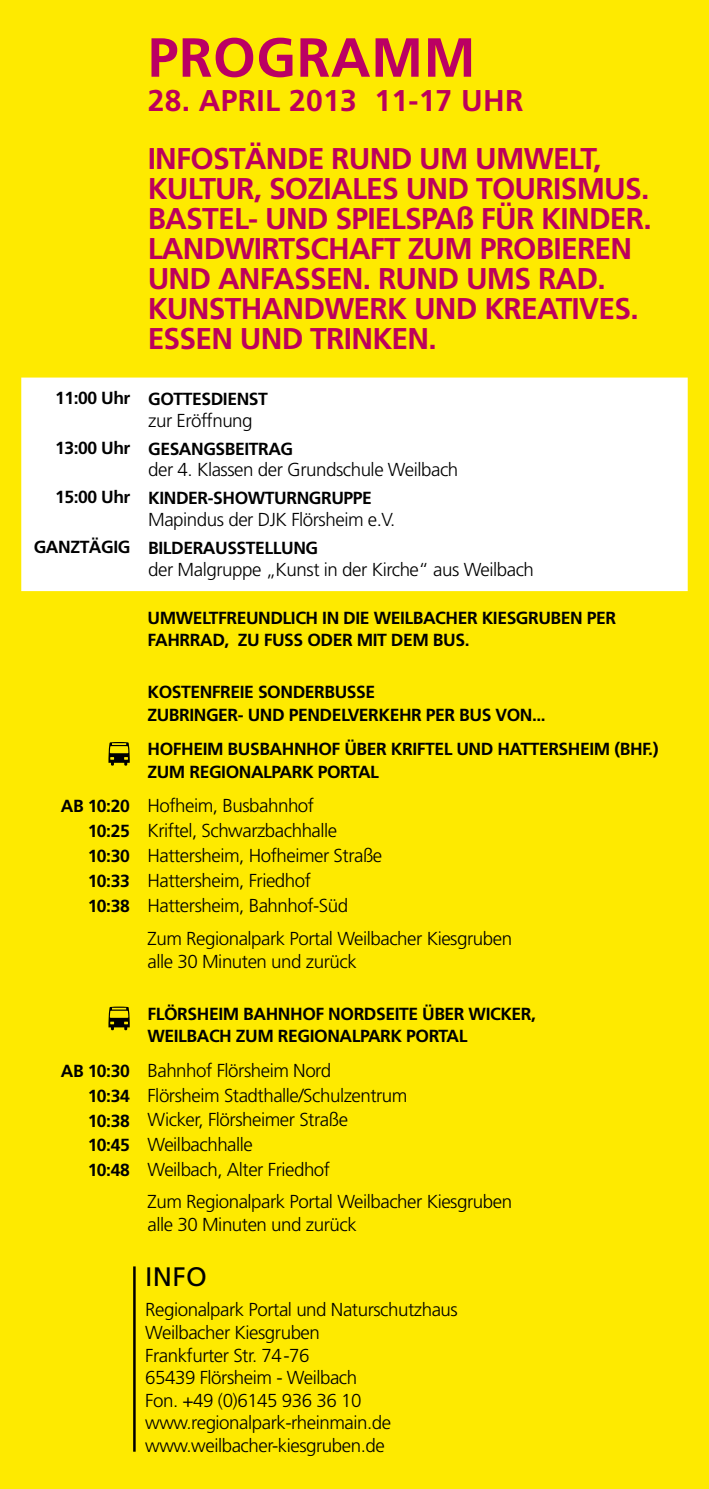
<style>
.page{position:relative;width:709px;height:1489px;background:#fff}
.page>*{position:absolute;margin:0;border:0;box-sizing:border-box;transform-origin:0 0}
.t1{font:700 55px "Frutiger LT";letter-spacing:.01em;color:#bb0063}
.t2{font:700 30px/30px "Frutiger LT";letter-spacing:-.025em;color:#bc005c}
.t3{font:700 30px "Frutiger LT";letter-spacing:.01em;color:#bc005c}
.t4{font:26.75px "Frutiger LT";color:#000}
.t5{font:300 18.75px/22.5px "Frutiger LT";letter-spacing:-.025em;color:#000}
.t6{font:700 17.5px/22.5px "Frutiger LT";letter-spacing:-.025em;color:#000}
.s1{font-weight:700;font-size:17.5px}
</style>
<div class="page">
<div style="left:0;top:0;width:709px;height:1488px;background:#feea00"></div>
<div style="left:21px;top:377px;width:666px;height:214px;background:#fff"></div>
<svg style="left:108px;top:742px;width:22px;height:23px"></svg>
<svg style="left:108px;top:1006px;width:22px;height:24px"></svg>
<hr style="left:133px;top:1266px;width:3px;height:185px;background:#000">
<h1 class="t1" style="left:148px;top:25px;width:329px">PROGRAMM</h1>
<h2 class="t3" style="left:148px;top:83px;width:377px">28. APRIL 2013 11-17 UHR</h2>
<h2 class="t2" style="left:148px;top:144px;width:505px">INFOSTÄNDE RUND UM UMWELT,<br>KULTUR, SOZIALES UND TOURISMUS.<br>BASTEL- UND SPIELSPAS FÜR KINDER.<br>LANDWIRTSCHAFT ZUM PROBIEREN<br>UND ANFASSEN. RUND UMS RAD.<br>KUNSTHANDWERK UND KREATIVES.<br>ESSEN UND TRINKEN.</h2>
<p class="t6" style="left:55px;top:388px;width:214px">11:00 UHR GOTTESDIENST</p>
<p class="t5" style="left:148px;top:409px;width:106px">zur Eröffnung</p>
<p class="t6" style="left:55px;top:437px;width:240px">13:00 UHR GESANGSBEITRAG</p>
<p class="t5" style="left:148px;top:459px;width:312px">der 4. Klassen der Grundschule Weilbach</p>
<p class="t6" style="left:55px;top:487px;width:318px">15:00 UHR KINDER-SHOWTURNGRUPPE</p>
<p class="t5" style="left:148px;top:508px;width:249px">Mapindus der DJK Flörsheim e.V.</p>
<p class="t6" style="left:34px;top:536px;width:286px">GANZTÄGIG BILDERAUSSTELLUNG</p>
<p class="t5" style="left:148px;top:558px;width:387px">der Malgruppe „Kunst in der Kirche“ aus Weilbach</p>
<p class="t6" style="left:147px;top:606px;width:470px">UMWELTFREUNDLICH IN DIE WEILBACHER KIESGRUBEN PER<br>FAHRRAD, ZU FUSS ODER MIT DEM BUS.</p>
<p class="t6" style="left:147px;top:680px;width:400px">KOSTENFREIE SONDERBUSSE<br>ZUBRINGER- UND PENDELVERKEHR PER BUS VON...</p>
<p class="t6" style="left:147px;top:737px;width:12px">HOFHEIM</p>
<p class="t6" style="left:228px;top:737px;width:173px">BUSBAHNHOF ÜBER KRIFTE</p>
<p class="t6" style="left:443px;top:737px;width:216px">L UND HATTERSHEIM (BHF.)</p>
<p class="t6" style="left:147px;top:760px;width:231px">ZUM REGIONALPARK PORTAL</p>
<p class="t5" style="left:88px;top:793px;width:296px;line-height:25px;text-indent:-27px"><span class="s1">AB 10:20</span> Hofheim, Busbahnhof<br><span class="s1">10:25</span> Kriftel, Schwarzbachhalle<br><span class="s1">10:30</span> Hattersheim, Hofheimer Straße<br><span class="s1">10:33</span> Hattersheim, Friedhof<br><span class="s1">10:38</span> Hattersheim, Bahnhof-Süd</p>
<p class="t5" style="left:147px;top:927px;width:366px">Zum Regionalpark Portal Weilbacher Kiesgruben alle 30 Minuten und zurück</p>
<p class="t6" style="left:147px;top:1002px;width:390px">FLÖRSHEIM BAHNHOF NORDSEITE ÜBER WICKER,<br>WEILBACH ZUM REGIONALPARK PORTAL</p>
<p class="t5" style="left:88px;top:1058px;width:321px;line-height:24.8px;text-indent:-27px"><span class="s1">AB 10:30</span> Bahnhof Flörsheim Nord<br><span class="s1">10:34</span> Flörsheim Stadthalle/Schulzentrum<br><span class="s1">10:38</span> Wicker, Flörsheimer Straße<br><span class="s1">10:45</span> Weilbachhalle<br><span class="s1">10:48</span> Weilbach, Alter Friedhof</p>
<p class="t5" style="left:147px;top:1190px;width:366px">Zum Regionalpark Portal Weilbacher Kiesgruben alle 30 Minuten und zurück</p>
<h3 class="t4" style="left:145px;top:1261px;width:63px">Info</h3>
<p class="t5" style="left:145px;top:1298px;width:314px">Regionalpark Portal und Naturschutzhaus<br>Weilbacher Kiesgruben<br>Frankfurter Str. 74-76<br>65439 Flörsheim - Weilbach<br>Fon. +49 (0)6145 936 36 10 www.regionalpark-rheinmain.de www.weilbacher-kiesgruben.de</p>
</div>
